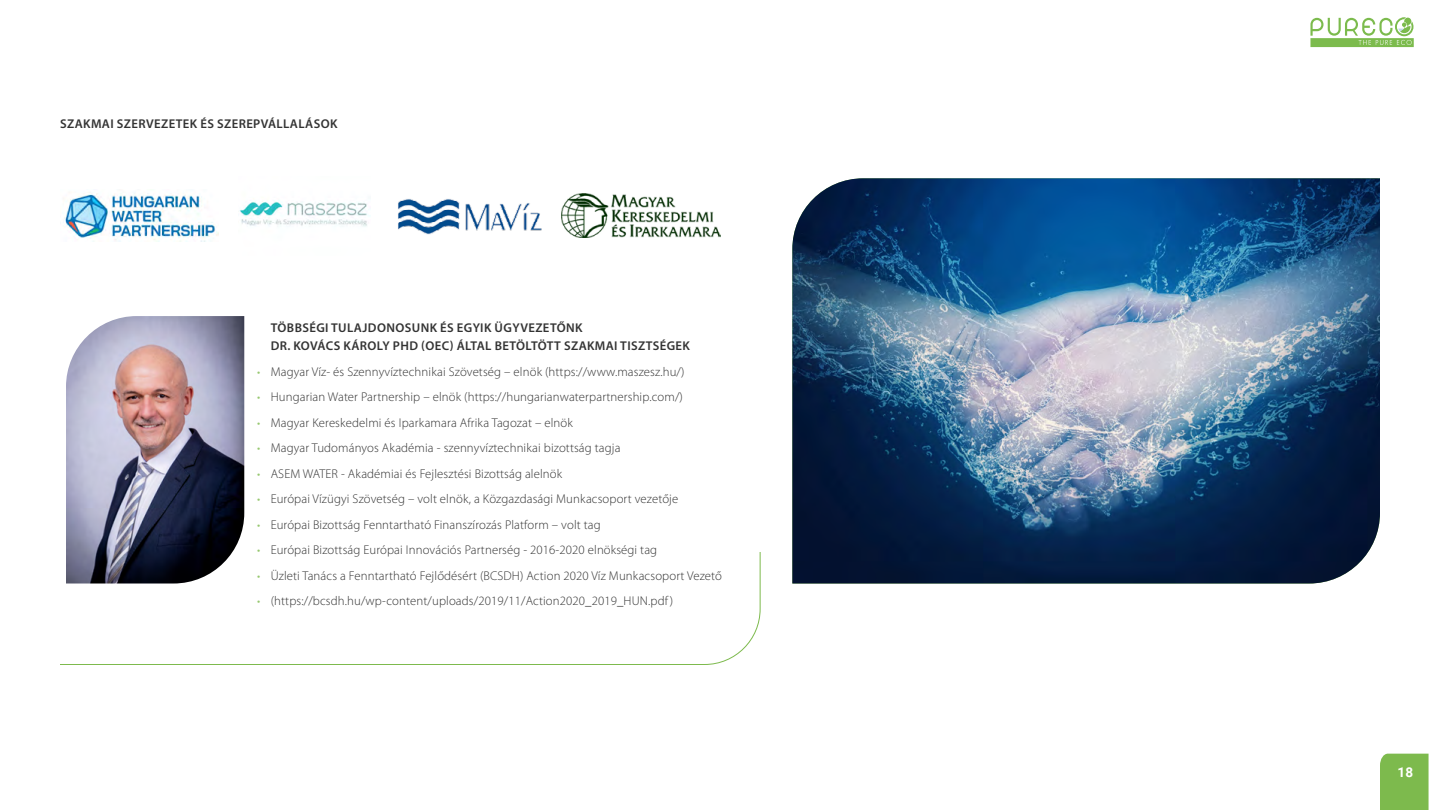
<style>
.page{position:relative;width:1440px;height:810px;background:#fff}
.page>*{position:absolute;margin:0;border:0;box-sizing:border-box;transform-origin:0 0}
.t1{font:700 13.5px "Roboto";color:#fff}
.t2{font:300 12.75px "Myriad Pro";letter-spacing:.01em;color:#333}
.t3{font:600 12.75px/18px "Myriad Pro";letter-spacing:.03em;color:#333}
.s1{color:#97c870}
</style>
<div class="page">
<svg style="left:1310px;top:17px;width:104px;height:30px"></svg>
<div style="left:1380px;top:754px;width:49px;height:56px;background:#7dba4d"></div>
<img style="left:792px;top:178px;width:588px;height:406px">
<img style="left:66px;top:316px;width:178px;height:235px">
<img style="left:60px;top:193px;width:158px;height:49px">
<img style="left:239px;top:200px;width:131px;height:27px">
<img style="left:398px;top:199px;width:144px;height:36px">
<img style="left:562px;top:193px;width:158px;height:45px">
<svg style="left:60px;top:551px;width:701px;height:114px"></svg>
<p class="t3" style="left:60px;top:114px;width:279px">SZAKMAI SZERVEZETEK ÉS SZEREPVÁLLALÁSOK</p>
<p class="t3" style="left:271px;top:318px;width:421px">TÖBBSÉGI TULAJDONOSUNK ÉS EGYIK ÜGYVEZETŐNK<br>DR. KOVÁCS KÁROLY PHD (OEC) ÁLTAL BETÖLTÖTT SZAKMAI TISZTSÉGEK</p>
<p class="t2" style="left:257px;top:364px;width:429px"><span class="s1">•</span> Magyar Víz- és Szennyvíztechnikai Szövetség – elnök (https://www.maszesz.hu/)</p>
<p class="t2" style="left:257px;top:389px;width:427px"><span class="s1">•</span> Hungarian Water Partnership – elnök (https://hungarianwaterpartnership.com/)</p>
<p class="t2" style="left:257px;top:415px;width:317px"><span class="s1">•</span> Magyar Kereskedelmi és Iparkamara Afrika Tagozat – elnök</p>
<p class="t2" style="left:257px;top:440px;width:365px"><span class="s1">•</span> Magyar Tudományos Akadémia - szennyvíztechnikai bizottság tagja</p>
<p class="t2" style="left:257px;top:466px;width:306px"><span class="s1">•</span> ASEM WATER - Akadémiai és Fejlesztési Bizottság alelnök</p>
<p class="t2" style="left:257px;top:491px;width:423px"><span class="s1">•</span> Európai Vízügyi Szövetség – volt elnök, a Közgazdasági Munkacsoport vezetője</p>
<p class="t2" style="left:257px;top:517px;width:345px"><span class="s1">•</span> Európai Bizottság Fenntartható Finanszírozás Platform – volt tag</p>
<p class="t2" style="left:257px;top:542px;width:401px"><span class="s1">•</span> Európai Bizottság Európai Innovációs Partnerség - 2016-2020 elnökségi tag</p>
<p class="t2" style="left:257px;top:568px;width:466px"><span class="s1">•</span> Üzleti Tanács a Fenntartható Fejlődésért (BCSDH) Action 2020 Víz Munkacsoport Vezető</p>
<p class="t2" style="left:257px;top:593px;width:417px"><span class="s1">•</span> (https://bcsdh.hu/wp-content/uploads/2019/11/Action2020_2019_HUN.pdf )</p>
<p class="t1" style="left:1398px;top:763px;width:17px">18</p>
</div>
